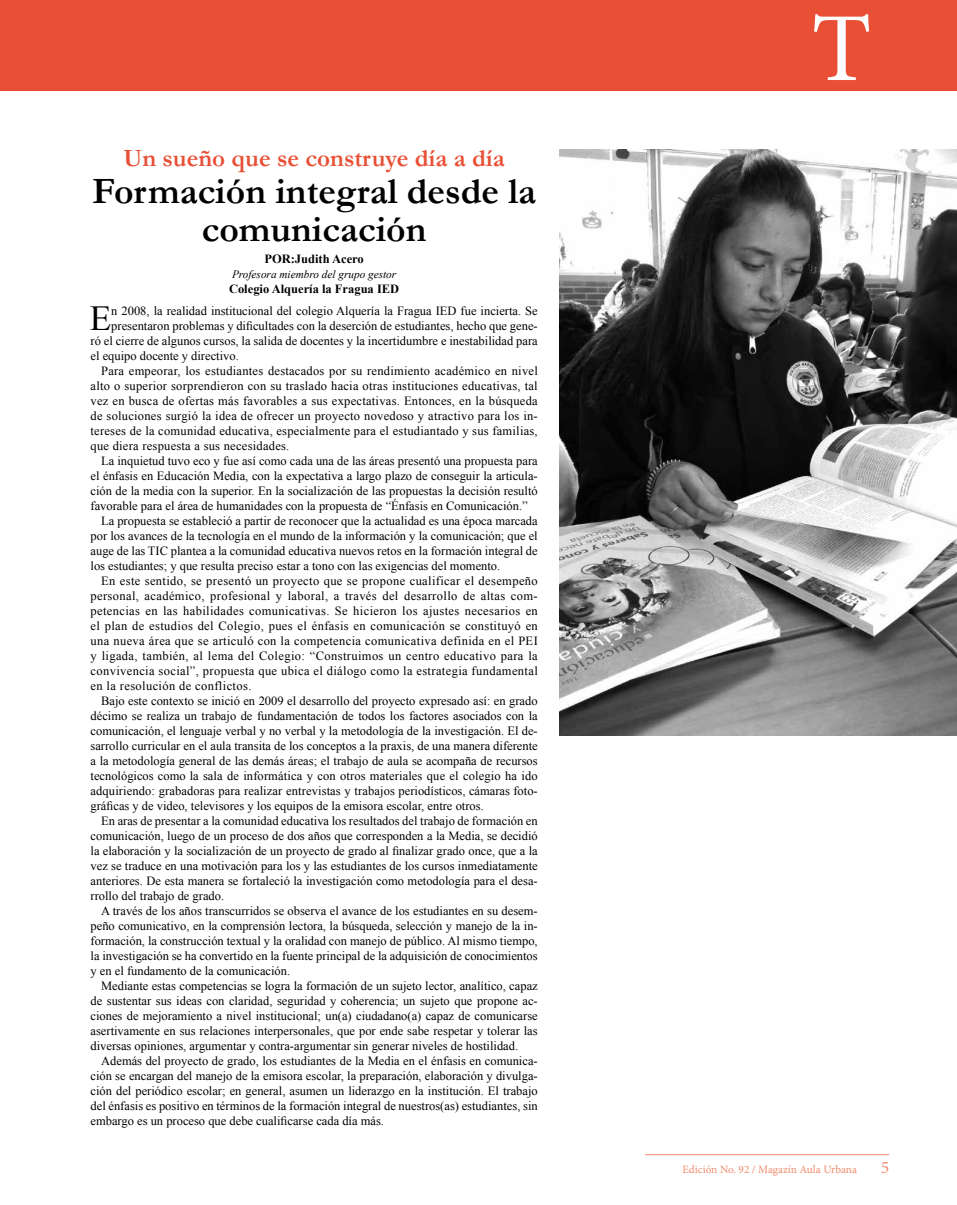
<style>
.page{position:relative;width:957px;height:1205px;background:#fff}
.page>*{position:absolute;margin:0;border:0;box-sizing:border-box;transform-origin:0 0}
.t1{font:97.5px "Minion Pro";color:#fff}
.t2{font:700 37.5px/37.5px "Garamond";color:#000;text-align:center}
.t3{font:35.12px "Times New Roman";color:#000}
.t4{font:700 25px "Garamond";color:#e94f35}
.t5{font:17.5px "Minion Pro";color:#f18b6c}
.t6{font:12.5px "Times New Roman";color:#000}
.t7{font:12.5px "Times New Roman";letter-spacing:.03em;color:#000}
.t8{font:12.5px "Times New Roman";letter-spacing:.02em;color:#000}
.t9{font:700 12.5px "Times New Roman";color:#000}
.t10{font:11.25px "Minion Pro";color:#f18b6c}
.t11{font:italic 11.25px "Times New Roman";color:#000}
</style>
<div class="page">
<hr style="left:645px;top:1154px;width:244px;height:1px;background:#f18b6c">
<div style="left:0;top:0;width:957px;height:90px;background:#e94f35"></div>
<img style="left:559px;top:149px;width:398px;height:586px">
<h3 class="t4" style="left:123px;top:144px;width:383px">Un sueño que se construye día a día</h3>
<h2 class="t2" style="left:92px;top:173px;width:446px">Formación integral desde la comunicación</h2>
<p class="t9" style="left:264px;top:252px;width:101px">POR:Judith Acero</p>
<p class="t11" style="left:232px;top:268px;width:166px">Profesora miembro del grupo gestor</p>
<p class="t9" style="left:229px;top:282px;width:172px">Colegio Alquería la Fragua IED</p>
<h3 class="t3" style="left:90px;top:299px;width:23px">E</h3>
<p class="t6" style="left:111px;top:304px;width:428px">n 2008, la realidad institucional del colegio Alquería la Fragua IED fue incierta. Se</p>
<p class="t6" style="left:111px;top:319px;width:428px">presentaron problemas y dificultades con la deserción de estudiantes, hecho que gene-</p>
<p class="t6" style="left:91px;top:334px;width:449px">ró el cierre de algunos cursos, la salida de docentes y la incertidumbre e inestabilidad para</p>
<p class="t6" style="left:91px;top:349px;width:150px">el equipo docente y directivo.</p>
<p class="t8" style="left:101px;top:364px;width:438px">Para empeorar, los estudiantes destacados por su rendimiento académico en nivel</p>
<p class="t8" style="left:91px;top:379px;width:449px">alto o superior sorprendieron con su traslado hacia otras instituciones educativas, tal</p>
<p class="t8" style="left:91px;top:394px;width:449px">vez en busca de ofertas más favorables a sus expectativas. Entonces, en la búsqueda</p>
<p class="t8" style="left:91px;top:409px;width:449px">de soluciones surgió la idea de ofrecer un proyecto novedoso y atractivo para los in-</p>
<p class="t8" style="left:91px;top:424px;width:449px">tereses de la comunidad educativa, especialmente para el estudiantado y sus familias,</p>
<p class="t8" style="left:91px;top:439px;width:200px">que diera respuesta a sus necesidades.</p>
<p class="t6" style="left:101px;top:454px;width:438px">La inquietud tuvo eco y fue así como cada una de las áreas presentó una propuesta para</p>
<p class="t6" style="left:91px;top:469px;width:449px">el énfasis en Educación Media, con la expectativa a largo plazo de conseguir la articula-</p>
<p class="t6" style="left:91px;top:484px;width:449px">ción de la media con la superior. En la socialización de las propuestas la decisión resultó</p>
<p class="t6" style="left:91px;top:499px;width:439px">favorable para el área de humanidades con la propuesta de “Énfasis en Comunicación.”</p>
<p class="t6" style="left:101px;top:514px;width:438px">La propuesta se estableció a partir de reconocer que la actualidad es una época marcada</p>
<p class="t6" style="left:91px;top:529px;width:449px">por los avances de la tecnología en el mundo de la información y la comunicación; que el</p>
<p class="t6" style="left:91px;top:544px;width:449px">auge de las TIC plantea a la comunidad educativa nuevos retos en la formación integral de</p>
<p class="t6" style="left:91px;top:559px;width:411px">los estudiantes; y que resulta preciso estar a tono con las exigencias del momento.</p>
<p class="t7" style="left:101px;top:574px;width:438px">En este sentido, se presentó un proyecto que se propone cualificar el desempeño</p>
<p class="t7" style="left:91px;top:589px;width:449px">personal, académico, profesional y laboral, a través del desarrollo de altas com-</p>
<p class="t7" style="left:91px;top:604px;width:449px">petencias en las habilidades comunicativas. Se hicieron los ajustes necesarios en</p>
<p class="t7" style="left:91px;top:619px;width:449px">el plan de estudios del Colegio, pues el énfasis en comunicación se constituyó en</p>
<p class="t7" style="left:91px;top:634px;width:449px">una nueva área que se articuló con la competencia comunicativa definida en el PEI</p>
<p class="t7" style="left:91px;top:649px;width:449px">y ligada, también, al lema del Colegio: “Construimos un centro educativo para la</p>
<p class="t7" style="left:91px;top:664px;width:449px">convivencia social”, propuesta que ubica el diálogo como la estrategia fundamental</p>
<p class="t7" style="left:91px;top:679px;width:162px">en la resolución de conflictos.</p>
<p class="t6" style="left:101px;top:694px;width:438px">Bajo este contexto se inició en 2009 el desarrollo del proyecto expresado así: en grado</p>
<p class="t6" style="left:91px;top:709px;width:449px">décimo se realiza un trabajo de fundamentación de todos los factores asociados con la</p>
<p class="t6" style="left:91px;top:724px;width:449px">comunicación, el lenguaje verbal y no verbal y la metodología de la investigación. El de-</p>
<p class="t6" style="left:91px;top:739px;width:449px">sarrollo curricular en el aula transita de los conceptos a la praxis, de una manera diferente</p>
<p class="t6" style="left:91px;top:754px;width:449px">a la metodología general de las demás áreas; el trabajo de aula se acompaña de recursos</p>
<p class="t6" style="left:91px;top:769px;width:449px">tecnológicos como la sala de informática y con otros materiales que el colegio ha ido</p>
<p class="t6" style="left:91px;top:784px;width:449px">adquiriendo: grabadoras para realizar entrevistas y trabajos periodísticos, cámaras foto-</p>
<p class="t6" style="left:91px;top:799px;width:395px">gráficas y de video, televisores y los equipos de la emisora escolar, entre otros.</p>
<p class="t6" style="left:101px;top:814px;width:438px">En aras de presentar a la comunidad educativa los resultados del trabajo de formación en</p>
<p class="t6" style="left:91px;top:829px;width:449px">comunicación, luego de un proceso de dos años que corresponden a la Media, se decidió</p>
<p class="t6" style="left:91px;top:844px;width:449px">la elaboración y la socialización de un proyecto de grado al finalizar grado once, que a la</p>
<p class="t6" style="left:91px;top:859px;width:449px">vez se traduce en una motivación para los y las estudiantes de los cursos inmediatamente</p>
<p class="t6" style="left:91px;top:874px;width:449px">anteriores. De esta manera se fortaleció la investigación como metodología para el desa-</p>
<p class="t6" style="left:91px;top:889px;width:135px">rrollo del trabajo de grado.</p>
<p class="t6" style="left:101px;top:904px;width:438px">A través de los años transcurridos se observa el avance de los estudiantes en su desem-</p>
<p class="t6" style="left:91px;top:919px;width:449px">peño comunicativo, en la comprensión lectora, la búsqueda, selección y manejo de la in-</p>
<p class="t6" style="left:91px;top:934px;width:449px">formación, la construcción textual y la oralidad con manejo de público. Al mismo tiempo,</p>
<p class="t6" style="left:91px;top:949px;width:449px">la investigación se ha convertido en la fuente principal de la adquisición de conocimientos</p>
<p class="t6" style="left:91px;top:964px;width:201px">y en el fundamento de la comunicación.</p>
<p class="t6" style="left:101px;top:979px;width:438px">Mediante estas competencias se logra la formación de un sujeto lector, analítico, capaz</p>
<p class="t6" style="left:91px;top:994px;width:449px">de sustentar sus ideas con claridad, seguridad y coherencia; un sujeto que propone ac-</p>
<p class="t6" style="left:91px;top:1009px;width:449px">ciones de mejoramiento a nivel institucional; un(a) ciudadano(a) capaz de comunicarse</p>
<p class="t6" style="left:91px;top:1024px;width:449px">asertivamente en sus relaciones interpersonales, que por ende sabe respetar y tolerar las</p>
<p class="t6" style="left:91px;top:1039px;width:429px">diversas opiniones, argumentar y contra-argumentar sin generar niveles de hostilidad.</p>
<p class="t6" style="left:101px;top:1054px;width:438px">Además del proyecto de grado, los estudiantes de la Media en el énfasis en comunica-</p>
<p class="t6" style="left:91px;top:1069px;width:449px">ción se encargan del manejo de la emisora escolar, la preparación, elaboración y divulga-</p>
<p class="t6" style="left:91px;top:1084px;width:449px">ción del periódico escolar; en general, asumen un liderazgo en la institución. El trabajo</p>
<p class="t6" style="left:91px;top:1099px;width:449px">del énfasis es positivo en términos de la formación integral de nuestros(as) estudiantes, sin</p>
<p class="t6" style="left:91px;top:1114px;width:295px">embargo es un proceso que debe cualificarse cada día más.</p>
<h1 class="t1" style="left:811px;top:-16px;width:62px">T</h1>
<p class="t10" style="left:682px;top:1161px;width:176px">Edición No. 92 / Magazín Aula Urbana</p>
<h3 class="t5" style="left:880px;top:1155px;width:10px">5</h3>
</div>
